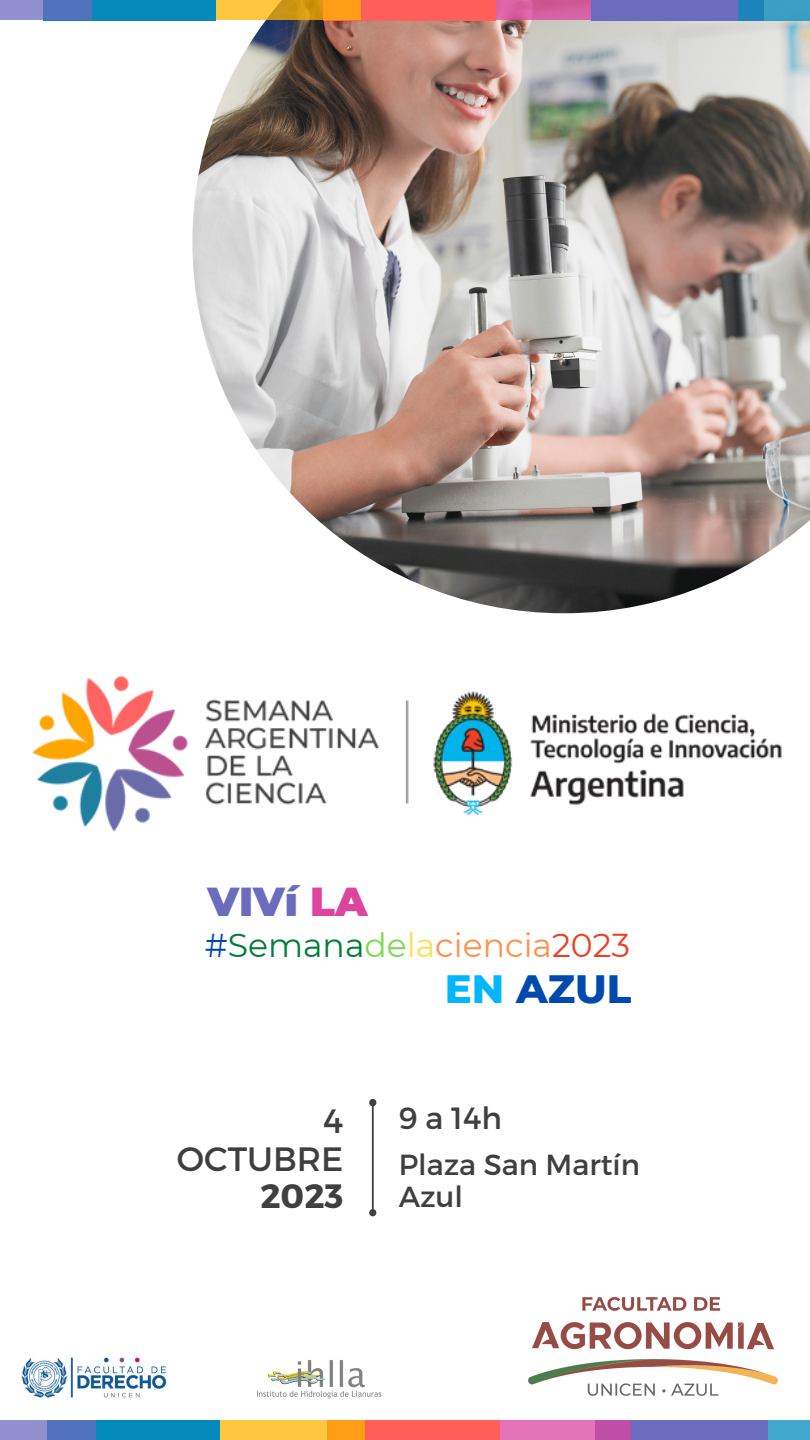
<style>
.page{position:relative;width:810px;height:1440px;background:#fff}
.page>*{position:absolute;margin:0;border:0;box-sizing:border-box;transform-origin:0 0}
.t1{font:900 40.3px "Montserrat";color:#6c6cbe}
.t2{font:800 40.3px "Montserrat";color:#004aad}
.t3{font:33.8px "Montserrat";color:#3f3f3f}
.t4{font:700 33.8px "Montserrat";color:#3f3f3f}
.t5{font:33.1px "Montserrat";color:#ff914d}
.t6{font:30.6px "Montserrat";color:#3f3f3f}
.t7{font:29px "Montserrat";color:#3f3f3f}
.s1{color:#db45a0}
.s2{color:#004aad}
.s3{color:#008037}
.s4{color:#7ed957}
.s5{color:#ffde59}
.s6{color:#ec4023}
.s7{color:#00b7fe}
</style>
<div class="page">
<img style="left:433px;top:691px;width:349px;height:125px">
<img style="left:192px;top:20px;width:618px;height:593px">
<div style="left:455px;top:0;width:172px;height:20px;background:linear-gradient(to bottom,#d15997,#d864a6)"></div>
<div style="left:591px;top:0;width:172px;height:20px;background:#6c6cbe"></div>
<svg style="left:738px;top:0;width:72px;height:20px"></svg>
<div style="left:323px;top:0;width:173px;height:20px;background:#ff5e59"></div>
<svg style="left:216px;top:0;width:145px;height:20px;background:#eeaa25"></svg>
<div style="left:44px;top:0;width:172px;height:20px;background:#048abb"></div>
<svg style="left:0;top:0;width:92px;height:20px;background:#6e80c4"></svg>
<div style="left:742px;top:1420px;width:68px;height:20px;background:#42a7cc"></div>
<div style="left:595px;top:1420px;width:172px;height:20px;background:#6c6cbe"></div>
<svg style="left:500px;top:1421px;width:131px;height:19px;background:#d968b2"></svg>
<div style="left:327px;top:1421px;width:173px;height:19px;background:#ff5e59"></div>
<svg style="left:220px;top:1420px;width:145px;height:20px;background:#ffbb34"></svg>
<div style="left:48px;top:1420px;width:172px;height:20px;background:#048abb"></div>
<svg style="left:0;top:1420px;width:96px;height:20px;background:#6f81c5"></svg>
<img style="left:21px;top:1357px;width:146px;height:41px">
<img style="left:257px;top:1360px;width:125px;height:39px">
<img style="left:529px;top:1298px;width:248px;height:97px">
<hr style="left:372px;top:1106px;width:2px;height:104px;background:#3f3f3f">
<div style="left:369px;top:1099px;width:7px;height:7px;border:2px solid #3f3f3f;border-radius:50%"></div>
<div style="left:369px;top:1209px;width:7px;height:7px;border:2px solid #3f3f3f;border-radius:50%"></div>
<img style="left:32px;top:675px;width:377px;height:157px">
<p class="t1" style="left:207px;top:877px;width:162px">VIVí <span class="s1">LA</span></p>
<p class="t5" style="left:205px;top:925px;width:427px"><span class="s2">#</span><span class="s3">Semana</span><span class="s4">de</span><span class="s5">la</span>ciencia<span class="s6">2023</span></p>
<p class="t2" style="left:445px;top:964px;width:188px"><span class="s7">EN</span> AZUL</p>
<p class="t3" style="left:323px;top:1099px;width:22px">4</p>
<p class="t3" style="left:177px;top:1137px;width:168px">OCTUBRE</p>
<p class="t4" style="left:260px;top:1174px;width:85px">2023</p>
<p class="t6" style="left:399px;top:1099px;width:105px">9 a 14h</p>
<p class="t7" style="left:399px;top:1146px;width:243px">Plaza San Martín</p>
<p class="t7" style="left:399px;top:1178px;width:66px">Azul</p>
</div>
